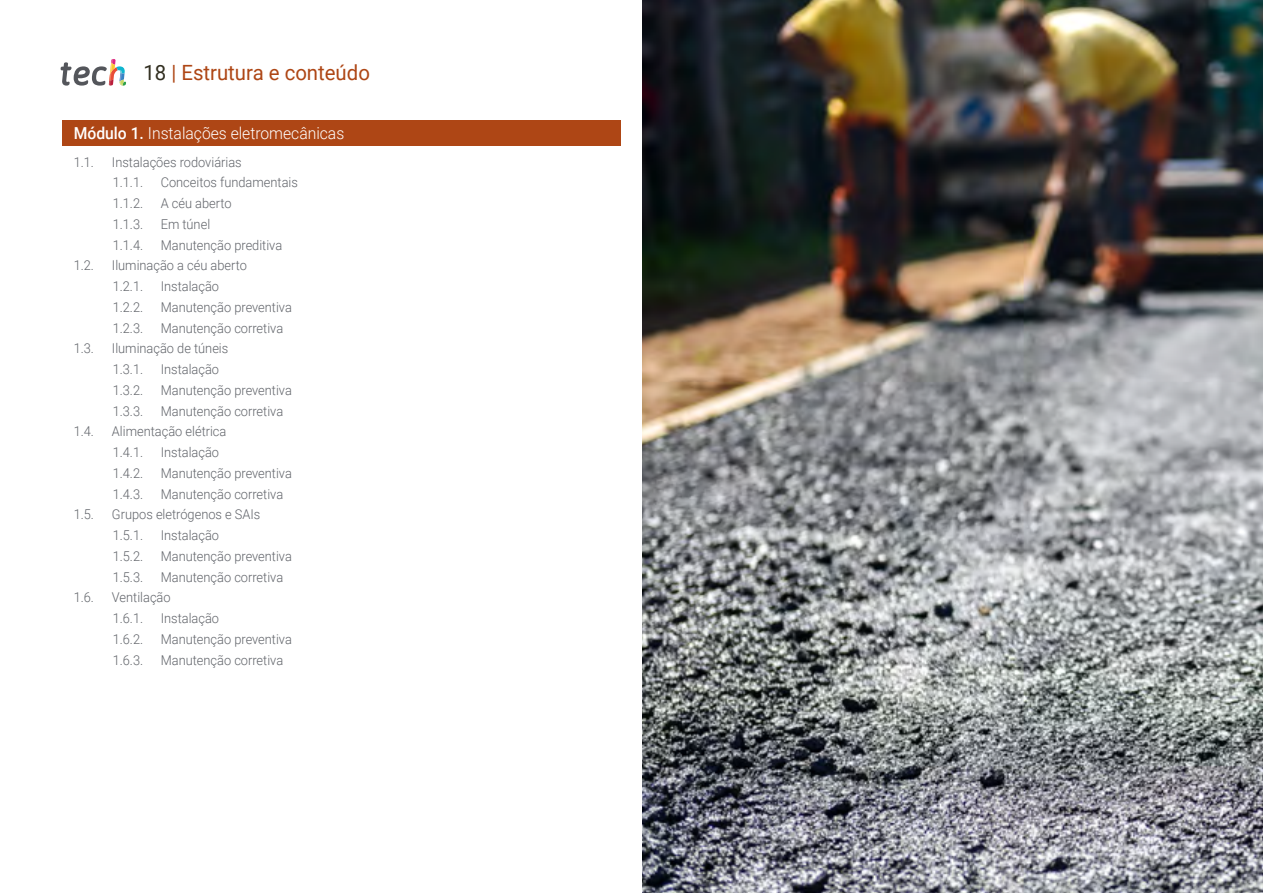
<style>
.page{position:relative;width:1263px;height:893px;background:#fff}
.page>*{position:absolute;margin:0;border:0;box-sizing:border-box;transform-origin:0 0}
.t1{font:21px "Roboto";color:#ae4615}
.t2{font:300 16.5px "Roboto";color:#fff;scale:.95 1}
.t3{font:300 13.5px/20.7px "Roboto";color:#61646a;scale:.95 1}
.s1{color:#312e20}
.s2{font-weight:500}
</style>
<div class="page">
<div style="left:63px;top:121px;width:558px;height:25px;background:#ae4615"></div>
<svg style="left:61px;top:59px;width:65px;height:27px"></svg>
<img style="left:642px;top:0;width:621px;height:893px">
<h1 class="t1" style="left:144px;top:57px;width:228px"><span class="s1">18</span> | Estrutura e conteúdo</h1>
<p class="t2" style="left:74px;top:122px;width:286px"><span class="s2">Módulo 1.</span> Instalações eletromecânicas</p>
<p class="t3" style="left:74px;top:151px;width:23px">1.1.</p>
<p class="t3" style="left:112px;top:151px;width:138px">Instalações rodoviárias<br>1.1.1.</p>
<p class="t3" style="left:161px;top:172px;width:146px">Conceitos fundamentais</p>
<p class="t3" style="left:113px;top:192px;width:34px">1.1.2.</p>
<p class="t3" style="left:161px;top:192px;width:76px">A céu aberto</p>
<p class="t3" style="left:113px;top:213px;width:34px">1.1.3.</p>
<p class="t3" style="left:161px;top:213px;width:54px">Em túnel</p>
<p class="t3" style="left:113px;top:234px;width:34px">1.1.4.</p>
<p class="t3" style="left:161px;top:234px;width:129px">Manutenção preditiva</p>
<p class="t3" style="left:74px;top:255px;width:23px">1.2.</p>
<p class="t3" style="left:112px;top:255px;width:144px">Iluminação a céu aberto<br>1.2.1.</p>
<p class="t3" style="left:161px;top:275px;width:63px">Instalação</p>
<p class="t3" style="left:113px;top:296px;width:34px">1.2.2.</p>
<p class="t3" style="left:161px;top:296px;width:140px">Manutenção preventiva</p>
<p class="t3" style="left:113px;top:317px;width:34px">1.2.3.</p>
<p class="t3" style="left:161px;top:317px;width:130px">Manutenção corretiva</p>
<p class="t3" style="left:74px;top:338px;width:23px">1.3.</p>
<p class="t3" style="left:112px;top:338px;width:124px">Iluminação de túneis<br>1.3.1.</p>
<p class="t3" style="left:161px;top:358px;width:63px">Instalação</p>
<p class="t3" style="left:113px;top:379px;width:34px">1.3.2.</p>
<p class="t3" style="left:161px;top:379px;width:140px">Manutenção preventiva</p>
<p class="t3" style="left:113px;top:400px;width:34px">1.3.3.</p>
<p class="t3" style="left:161px;top:400px;width:130px">Manutenção corretiva</p>
<p class="t3" style="left:74px;top:421px;width:23px">1.4.</p>
<p class="t3" style="left:112px;top:421px;width:122px">Alimentação elétrica<br>1.4.1.</p>
<p class="t3" style="left:161px;top:441px;width:63px">Instalação</p>
<p class="t3" style="left:113px;top:462px;width:34px">1.4.2.</p>
<p class="t3" style="left:161px;top:462px;width:140px">Manutenção preventiva</p>
<p class="t3" style="left:113px;top:483px;width:34px">1.4.3.</p>
<p class="t3" style="left:161px;top:483px;width:130px">Manutenção corretiva</p>
<p class="t3" style="left:74px;top:504px;width:23px">1.5.</p>
<p class="t3" style="left:112px;top:504px;width:158px">Grupos eletrógenos e SAIs<br>1.5.1.</p>
<p class="t3" style="left:161px;top:524px;width:63px">Instalação</p>
<p class="t3" style="left:113px;top:545px;width:34px">1.5.2.</p>
<p class="t3" style="left:161px;top:545px;width:140px">Manutenção preventiva</p>
<p class="t3" style="left:113px;top:566px;width:34px">1.5.3.</p>
<p class="t3" style="left:161px;top:566px;width:130px">Manutenção corretiva</p>
<p class="t3" style="left:74px;top:587px;width:23px">1.6.</p>
<p class="t3" style="left:112px;top:587px;width:63px">Ventilação<br>1.6.1.</p>
<p class="t3" style="left:161px;top:607px;width:63px">Instalação</p>
<p class="t3" style="left:113px;top:628px;width:34px">1.6.2.</p>
<p class="t3" style="left:161px;top:628px;width:140px">Manutenção preventiva</p>
<p class="t3" style="left:113px;top:649px;width:34px">1.6.3.</p>
<p class="t3" style="left:161px;top:649px;width:130px">Manutenção corretiva</p>
</div>
